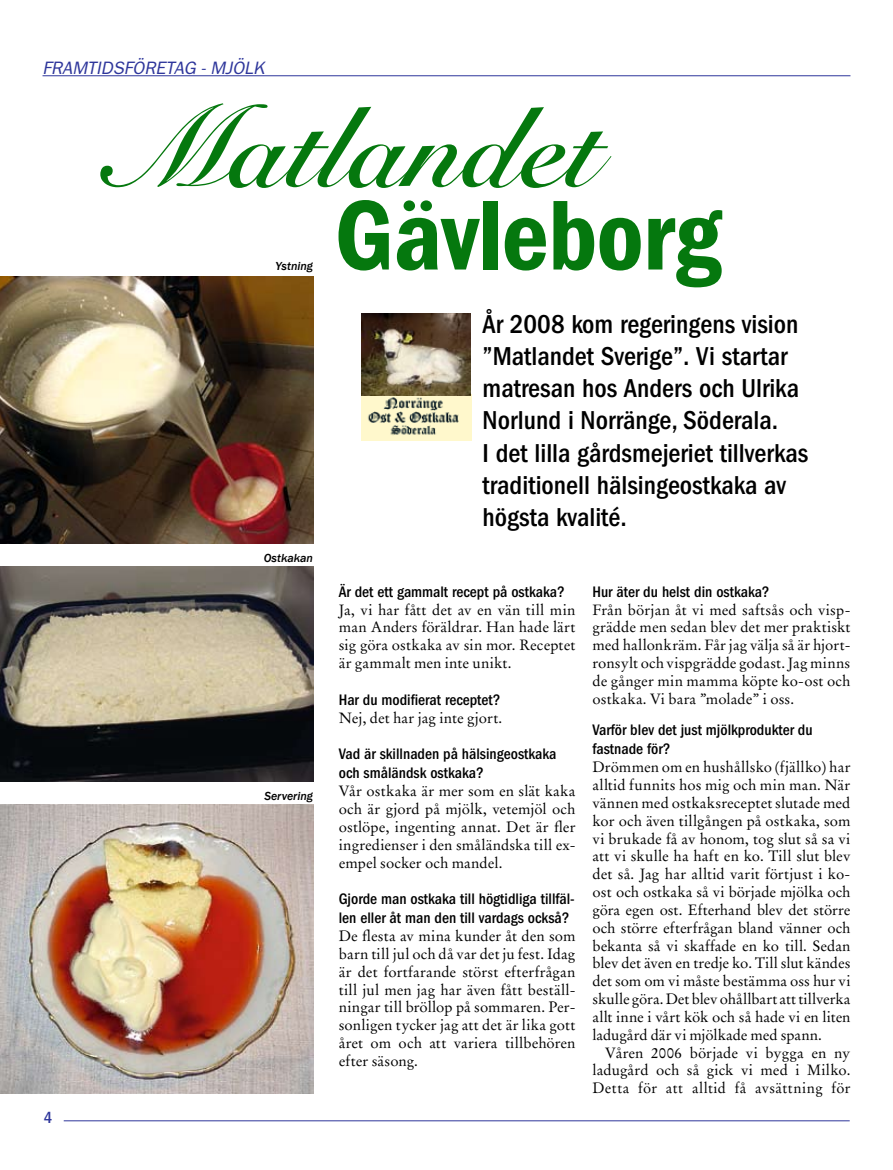
<style>
.page{position:relative;width:893px;height:1170px;background:#fff}
.page>*{position:absolute;margin:0;border:0;box-sizing:border-box;transform-origin:0 0}
.t1{font:700 113.4px "Snell Roundhand";color:#05780e}
.t2{font:600 condensed 102.6px "Franklin Gothic";letter-spacing:-.005em;color:#05780e}
.t3{font:500 condensed 26.85px/32.1px "Franklin Gothic";color:#000}
.t4{font:italic 18px "Franklin Gothic";color:#2e369b}
.t5{font:500 condensed 16.5px "Franklin Gothic";color:#2e369b}
.t6{font:500 condensed 15.75px/18.9px "Franklin Gothic";color:#000}
.t7{font:14.85px/17.9px "Stempel Garamond";letter-spacing:.01em;color:#000;text-align:justify}
.t8{font:italic 500 12px "Franklin Gothic";color:#000}
</style>
<div class="page">
<hr style="left:64px;top:1120px;width:786px;height:1px;background:#2e369b">
<img style="left:0;top:804px;width:314px;height:289px">
<img style="left:0;top:566px;width:314px;height:215px">
<img style="left:0;top:276px;width:314px;height:267px">
<img style="left:361px;top:313px;width:110px;height:128px">
<hr style="left:43px;top:75px;width:807px;height:1px;background:#2e369b">
<p class="t4" style="left:43px;top:58px;width:223px">FRAMTIDSFÖRETAG - MJÖLK</p>
<h1 class="t1" style="left:116px;top:80px;width:484px">Matlandet</h1>
<p class="t5" style="left:44px;top:1107px;width:10px">4</p>
<p class="t8" style="left:275px;top:258px;width:39px">Ystning</p>
<p class="t8" style="left:264px;top:550px;width:51px">Ostkakan</p>
<p class="t8" style="left:264px;top:788px;width:50px">Servering</p>
<h2 class="t2" style="left:334px;top:177px;width:388px">Gävleborg</h2>
<h3 class="t3" style="left:483px;top:308px;width:327px">År 2008 kom regeringens vision ”Matlandet Sverige”. Vi startar matresan hos Anders och Ulrika<br>Norlund i Norränge, Söderala.<br>I det lilla gårdsmejeriet tillverkas traditionell hälsingeostkaka av högsta kvalité.</h3>
<p class="t6" style="left:339px;top:582px;width:227px">Är det ett gammalt recept på ostkaka?</p>
<p class="t7" style="left:339px;top:600px;width:238px">Ja, vi har fått det av en vän till min man Anders föräldrar. Han hade lärt sig göra ostkaka av sin mor. Receptet är gammalt men inte unikt.</p>
<p class="t6" style="left:339px;top:690px;width:163px">Har du modifierat receptet?</p>
<p class="t7" style="left:339px;top:708px;width:165px">Nej, det har jag inte gjort.</p>
<p class="t6" style="left:339px;top:744px;width:219px">Vad är skillnaden på hälsingeostkaka och småländsk ostkaka?</p>
<p class="t7" style="left:339px;top:782px;width:238px">Vår ostkaka är mer som en slät kaka och är gjord på mjölk, vetemjöl och ostlöpe, ingenting annat. Det är fler ingredienser i den småländska till ex&shy;empel socker och mandel.</p>
<p class="t6" style="left:339px;top:889px;width:238px">Gjorde man ostkaka till högtidliga tillfäl&shy;len eller åt man den till vardags också?</p>
<p class="t7" style="left:339px;top:927px;width:238px">De flesta av mina kunder åt den som barn till jul och då var det ju fest. Idag är det fortfarande störst efterfrågan till jul men jag har även fått beställ&shy;ningar till bröllop på sommaren. Per&shy;sonligen tycker jag att det är lika gott året om och att variera tillbehören efter säsong.</p>
<p class="t6" style="left:592px;top:582px;width:179px">Hur äter du helst din ostkaka?</p>
<p class="t7" style="left:592px;top:600px;width:259px">Från början åt vi med saftsås och visp&shy;grädde men sedan blev det mer praktiskt med hallonkräm. Får jag välja så är hjort&shy;ronsylt och vispgrädde godast. Jag minns de gånger min mamma köpte ko-ost och ostkaka. Vi bara ”molade” i oss.</p>
<p class="t6" style="left:592px;top:720px;width:222px">Varför blev det just mjölkprodukter du fastnade för?</p>
<p class="t7" style="left:592px;top:758px;width:259px">Drömmen om en hushållsko (fjällko) har alltid funnits hos mig och min man. När vännen med ostkaksreceptet slutade med kor och även tillgången på ostkaka, som vi brukade få av honom, tog slut så sa vi att vi skulle ha haft en ko. Till slut blev det så. Jag har alltid varit förtjust i ko&shy;ost och ostkaka så vi började mjölka och göra egen ost. Efterhand blev det större och större efterfrågan bland vänner och bekanta så vi skaffade en ko till. Sedan blev det även en tredje ko. Till slut kändes det som om vi måste bestämma oss hur vi skulle göra. Det blev ohållbart att tillverka allt inne i vårt kök och så hade vi en liten ladugård där vi mjölkade med spann.</p>
<p class="t7" style="left:592px;top:1043px;width:259px;text-indent:13px">Våren 2006 började vi bygga en ny ladugård och så gick vi med i Milko.<br>Detta för att alltid få avsättning för</p>
</div>
